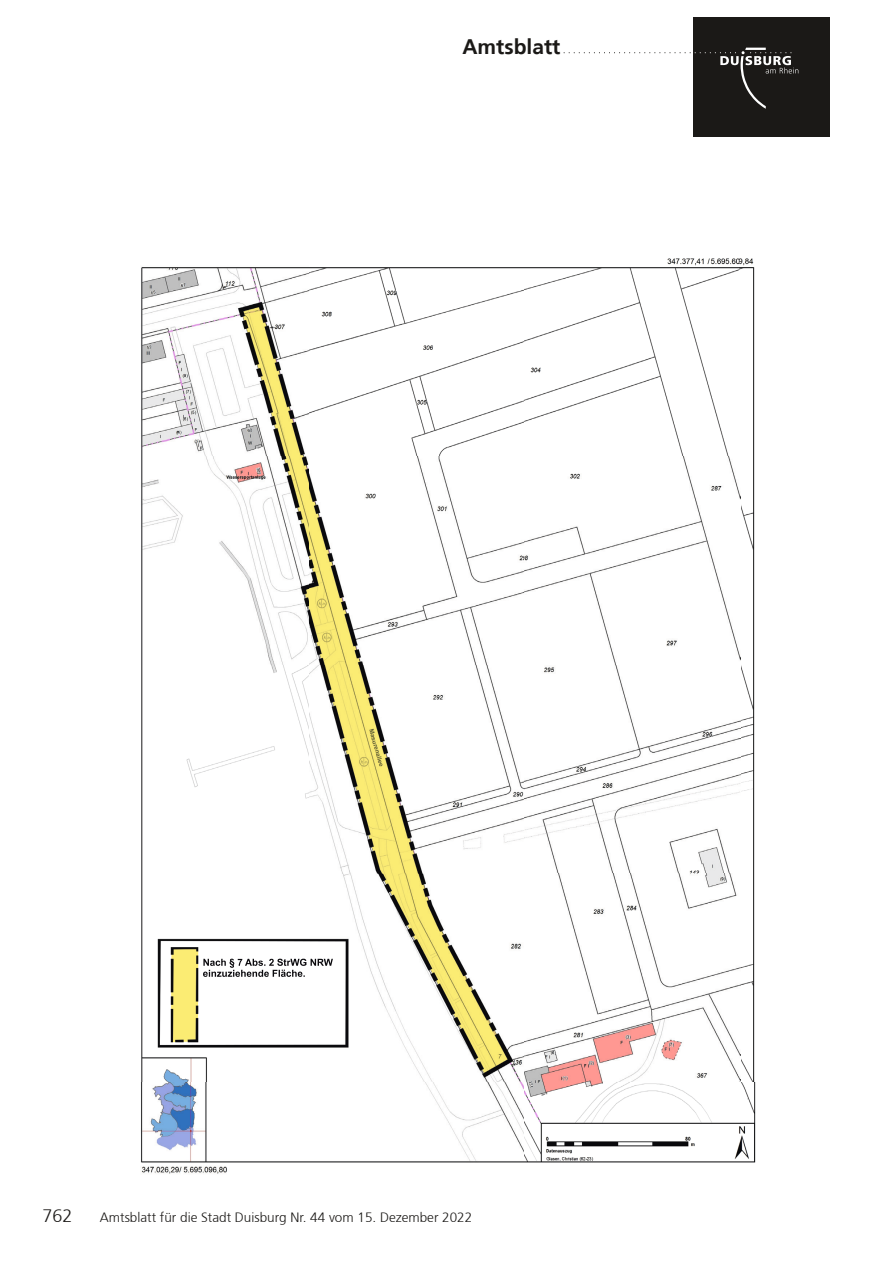
<style>
.page{position:relative;width:893px;height:1263px;background:#fff}
.page>*{position:absolute;margin:0;border:0;box-sizing:border-box;transform-origin:0 0}
.t1{font:72px "Duisburg Logo";color:#1b1917}
.t2{font:700 21px "Frutiger 65";color:#1b1917}
.t3{font:300 18px "Frutiger 45";color:#1b1917}
.t4{font:300 13.5px "Frutiger 45";color:#1b1917}
.s1{color:#fff}
</style>
<div class="page">
<div style="left:693px;top:17px;width:136px;height:119px;background:#1b1917"></div>
<img style="left:141px;top:258px;width:615px;height:916px">
<img style="left:203px;top:959px;width:130px;height:9px">
<img style="left:203px;top:970px;width:102px;height:7px">
<h2 class="t2" style="left:462px;top:34px;width:100px">Amtsblatt</h2>
<h1 class="t1" style="left:564px;top:-14px;width:236px">..............<span class="s1">...L</span></h1>
<h3 class="t3" style="left:43px;top:1206px;width:32px">762</h3>
<p class="t4" style="left:100px;top:1210px;width:374px">Amtsblatt für die Stadt Duisburg Nr. 44 vom 15. Dezember 2022</p>
</div>
